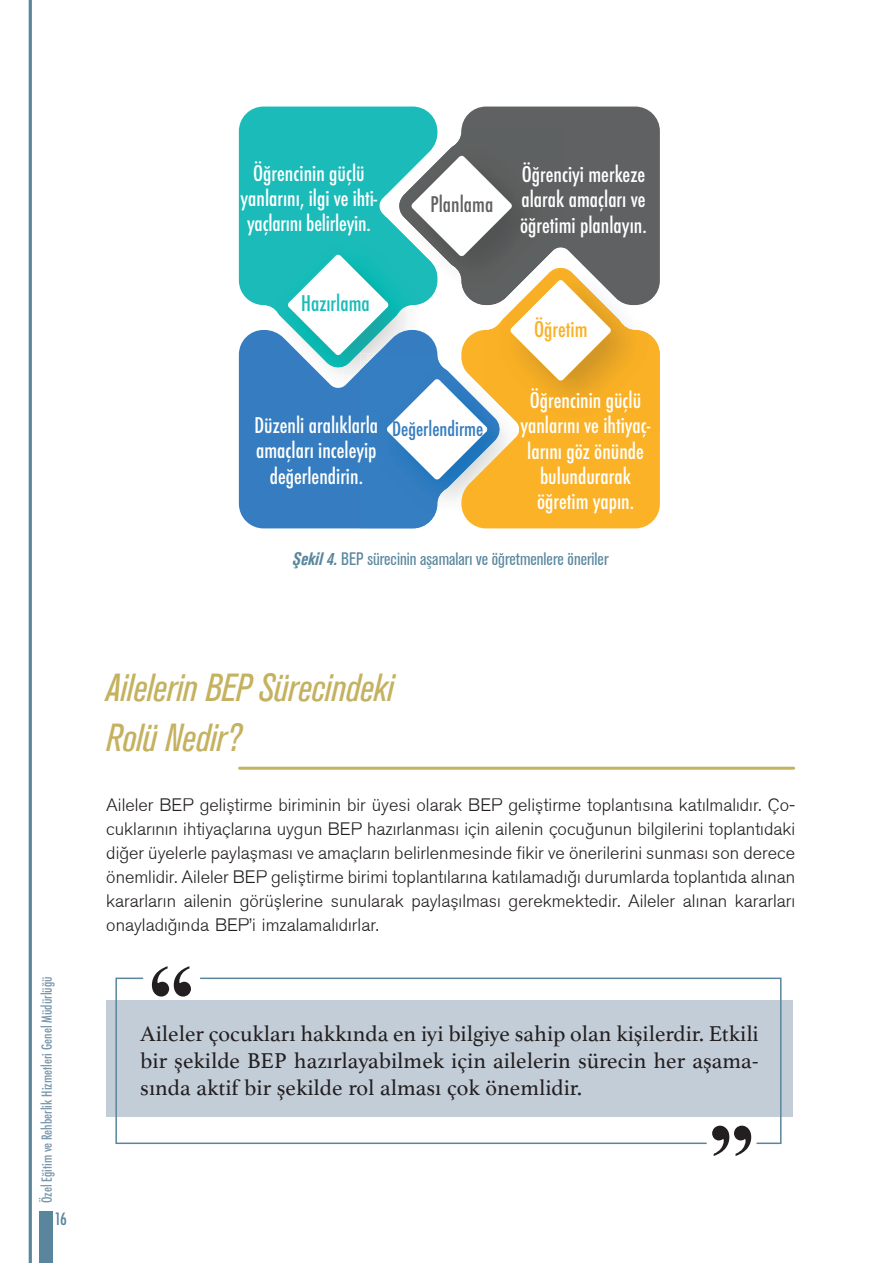
<style>
.page{position:relative;width:893px;height:1263px;background:#fff}
.page>*{position:absolute;margin:0;border:0;box-sizing:border-box;transform-origin:0 0}
.t1{font:italic condensed 39px/49.5px "Akzidenz Grotesk BQ";color:#c4b260}
.t2{font:22.5px/27px "Athelas";color:#231f20;text-align:justify}
.t3{font:500 condensed 21px/25.2px "Futura";color:#fff;text-align:center}
.t4{font:500 condensed 21px "Futura";color:#1abbb9}
.t5{font:500 condensed 21px "Futura";color:#606162}
.t6{font:500 condensed 21px "Futura";color:#fab126}
.t7{font:300 18px/24px "Akzidenz Grotesk BQ";color:#231f20;text-align:justify}
.t8{font:condensed 18px "Akzidenz Grotesk BQ";color:#59869d}
.t9{font:500 condensed 16.5px "Futura";color:#59869d}
.t10{font:500 condensed 13.5px "Futura";color:#7998ac}
.s1{font-weight:700;font-style:italic}
</style>
<div class="page">
<div style="left:39px;top:1211px;width:14px;height:52px;background:#59869d"></div>
<hr style="left:29px;top:0;width:3px;height:1263px;background:#59869d">
<div style="left:239px;top:107px;width:160px;height:198px;background:#1abbb9"></div>
<img style="left:262px;top:227px;width:141px;height:103px">
<svg style="left:239px;top:330px;width:199px;height:198px;background:#4185c3"></svg>
<img style="left:360px;top:353px;width:101px;height:175px">
<svg style="left:461px;top:330px;width:199px;height:198px;background:#f9b532"></svg>
<svg style="left:387px;top:379px;width:100px;height:100px"></svg>
<img style="left:484px;top:309px;width:176px;height:123px">
<svg style="left:510px;top:305px;width:101px;height:75px"></svg>
<svg style="left:399px;top:107px;width:261px;height:198px;background:#707572"></svg>
<img style="left:385px;top:129px;width:14px;height:179px">
<img style="left:397px;top:227px;width:17px;height:81px">
<svg style="left:288px;top:255px;width:101px;height:100px"></svg>
<img style="left:514px;top:305px;width:17px;height:3px">
<img style="left:531px;top:305px;width:33px;height:3px">
<img style="left:399px;top:129px;width:165px;height:176px">
<svg style="left:412px;top:156px;width:100px;height:100px"></svg>
<div style="left:106px;top:1000px;width:687px;height:116px;background:#c3cdd8"></div>
<svg style="left:115px;top:977px;width:84px;height:167px"></svg>
<svg style="left:152px;top:966px;width:39px;height:30px"></svg>
<svg style="left:713px;top:1145px;width:37px;height:11px"></svg>
<svg style="left:199px;top:977px;width:583px;height:168px"></svg>
<hr style="left:240px;top:767px;width:554px;height:3px;background:#c4b260">
<p class="t3" style="left:241px;top:161px;width:138px">Öğrencinin güçlü yanlarını, ilgi ve ihti&shy;yaçlarını belirleyin.</p>
<p class="t4" style="left:301px;top:290px;width:70px">Hazırlama</p>
<p class="t5" style="left:430px;top:190px;width:64px">Planlama</p>
<p class="t3" style="left:254px;top:413px;width:230px">Düzenli aralıklarla <sub>Değerlendirme</sub></p>
<p class="t3" style="left:256px;top:438px;width:122px">amaçları inceleyip</p>
<p class="t3" style="left:270px;top:463px;width:95px">değerlendirin.</p>
<p class="t3" style="left:520px;top:162px;width:128px;text-align:justify">Öğrenciyi merkeze alarak amaçları ve öğretimi planlayın.</p>
<p class="t6" style="left:534px;top:316px;width:55px">Öğretim</p>
<p class="t3" style="left:520px;top:388px;width:132px">Öğrencinin güçlü yanlarını ve ihtiyaç&shy;larını göz önünde bulundurarak öğretim yapın.</p>
<p class="t8" style="left:293px;top:549px;width:317px"><span class="s1">Şekil 4.</span> BEP sürecinin aşamaları ve öğretmenlere öneriler</p>
<p class="t10" style="left:38px;top:1203px;width:229px;rotate:-90deg">Özel Eğitim ve Rehberlik Hizmetleri Genel Müdürlüğü</p>
<p class="t9" style="left:54px;top:1208px;width:14px">16</p>
<h1 class="t1" style="left:106px;top:663px;width:289px">Ailelerin BEP Sürecindeki<br>Rolü Nedir?</h1>
<p class="t7" style="left:106px;top:793px;width:690px">Aileler BEP geliştirme biriminin bir üyesi olarak BEP geliştirme toplantısına katılmalıdır. Ço&shy;cuklarının ihtiyaçlarına uygun BEP hazırlanması için ailenin çocuğunun bilgilerini toplantıdaki diğer üyelerle paylaşması ve amaçların belirlenmesinde fikir ve önerilerini sunması son derece önemlidir. Aileler BEP geliştirme birimi toplantılarına katılamadığı durumlarda toplantıda alınan kararların ailenin görüşlerine sunularak paylaşılması gerekmektedir. Aileler alınan kararları onayladığında BEP’i imzalamalıdırlar.</p>
<p class="t2" style="left:140px;top:1020px;width:620px">Aileler çocukları hakkında en iyi bilgiye sahip olan kişilerdir. Etkili bir şekilde BEP hazırlayabilmek için ailelerin sürecin her aşama&shy;sında aktif bir şekilde rol alması çok önemlidir.</p>
</div>
